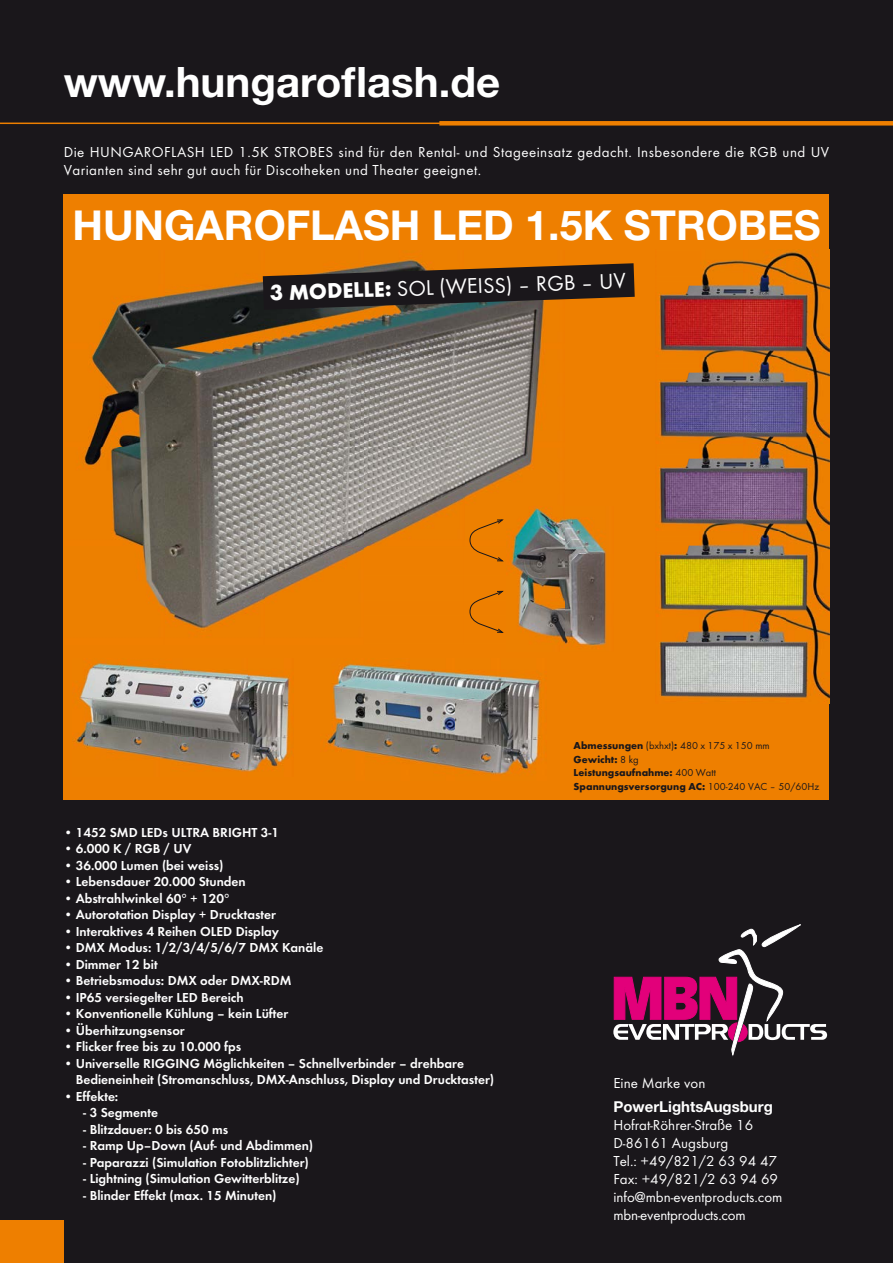
<style>
.page{position:relative;width:893px;height:1263px;background:#1a171b}
.page>*{position:absolute;margin:0;border:0;box-sizing:border-box;transform-origin:0 0}
.t1{font:700 42px "Helvetica Neue";color:#fff}
.t2{font:700 41.25px "Helvetica Neue";color:#fff}
.t3{font:22.05px "Futura T";color:#fff}
.t4{font:15px/18px "Futura T";letter-spacing:.03em;color:#fff}
.t5{font:15px/18px "Futura T";color:#fff}
.t6{font:700 15px "Helvetica Neue";color:#fff}
.t7{font:600 13.5px/16.5px "Futura T";color:#fff}
.t8{font:700 10.5px/13.5px "Futura T";color:#1a171b}
.s1{font-weight:700}
.s2{font-weight:400}
</style>
<div class="page">
<div style="left:64px;top:194px;width:765px;height:606px;background:#ee7f00"></div>
<img style="left:84px;top:259px;width:461px;height:287px">
<img style="left:142px;top:546px;width:362px;height:83px">
<img style="left:72px;top:662px;width:220px;height:110px">
<img style="left:326px;top:664px;width:215px;height:111px">
<div style="left:0;top:1220px;width:64px;height:43px;background:#ee7f00"></div>
<svg style="left:613px;top:924px;width:214px;height:131px"></svg>
<hr style="left:0;top:123px;width:893px;height:1px;background:#ee7f00">
<div style="left:439px;top:121px;width:454px;height:5px;background:#ee7f00"></div>
<svg style="left:263px;top:263px;width:372px;height:47px"></svg>
<img style="left:699px;top:617px;width:130px;height:32px">
<img style="left:659px;top:631px;width:40px;height:18px">
<img style="left:659px;top:649px;width:170px;height:50px">
<img style="left:699px;top:530px;width:130px;height:22px">
<img style="left:657px;top:530px;width:42px;height:22px">
<img style="left:657px;top:552px;width:172px;height:65px">
<img style="left:699px;top:443px;width:130px;height:23px">
<img style="left:657px;top:443px;width:42px;height:23px">
<img style="left:659px;top:466px;width:170px;height:64px">
<img style="left:699px;top:357px;width:130px;height:22px">
<img style="left:687px;top:372px;width:12px;height:7px">
<img style="left:659px;top:379px;width:170px;height:64px">
<img style="left:659px;top:251px;width:170px;height:106px">
<img style="left:564px;top:518px;width:43px;height:85px">
<img style="left:564px;top:603px;width:43px;height:46px">
<img style="left:506px;top:507px;width:58px;height:135px">
<svg style="left:469px;top:591px;width:35px;height:42px"></svg>
<svg style="left:469px;top:519px;width:35px;height:43px"></svg>
<h1 class="t1" style="left:64px;top:56px;width:438px">www.hungaroflash.de</h1>
<p class="t4" style="left:64px;top:143px;width:767px">Die HUNGAROFLASH LED 1.5K STROBES sind für den Rental- und Stageeinsatz gedacht. Insbesondere die RGB und UV<br>Varianten sind sehr gut auch für Discotheken und Theater geeignet.</p>
<h2 class="t2" style="left:72px;top:200px;width:750px">HUNGAROFLASH LED 1.5K STROBES</h2>
<h3 class="t3" style="left:270px;top:280px;width:357px;rotate:-2deg"><span class="s1">3 MODELLE:</span> SOL (WEISS) – RGB – UV</h3>
<p class="t7" style="left:64px;top:824px;width:217px">• 1452 SMD LEDs ULTRA BRIGHT 3-1</p>
<p class="t7" style="left:64px;top:840px;width:129px">• 6.000 K / RGB / UV</p>
<p class="t7" style="left:64px;top:857px;width:161px">• 36.000 Lumen (bei weiss)</p>
<p class="t7" style="left:64px;top:873px;width:184px">• Lebensdauer 20.000 Stunden</p>
<p class="t7" style="left:64px;top:890px;width:167px">• Abstrahlwinkel 60° + 120°</p>
<p class="t7" style="left:64px;top:906px;width:214px">• Autorotation Display + Drucktaster</p>
<p class="t7" style="left:64px;top:923px;width:217px">• Interaktives 4 Reihen OLED Display</p>
<p class="t7" style="left:64px;top:939px;width:261px">• DMX Modus: 1/2/3/4/5/6/7 DMX Kanäle</p>
<p class="t7" style="left:64px;top:956px;width:95px">• Dimmer 12 bit</p>
<p class="t7" style="left:64px;top:972px;width:229px">• Betriebsmodus: DMX oder DMX-RDM</p>
<p class="t7" style="left:64px;top:989px;width:182px">• IP65 versiegelter LED Bereich</p>
<p class="t7" style="left:64px;top:1005px;width:226px">• Konventionelle Kühlung – kein Lüfter</p>
<p class="t7" style="left:64px;top:1022px;width:123px">• Überhitzungsensor</p>
<p class="t7" style="left:64px;top:1038px;width:179px">• Flicker free bis zu 10.000 fps</p>
<p class="t7" style="left:76px;top:1055px;width:420px;text-indent:-12px">• Universelle RIGGING Möglichkeiten – Schnellverbinder – drehbare<br>Bedieneinheit (Stromanschluss, DMX-Anschluss, Display und Drucktaster)</p>
<p class="t7" style="left:64px;top:1088px;width:56px">• Effekte:</p>
<p class="t7" style="left:83px;top:1104px;width:76px">- 3 Segmente</p>
<p class="t7" style="left:83px;top:1121px;width:147px">- Blitzdauer: 0 bis 650 ms</p>
<p class="t7" style="left:83px;top:1137px;width:231px">- Ramp Up–Down (Auf- und Abdimmen)</p>
<p class="t7" style="left:83px;top:1154px;width:227px">- Paparazzi (Simulation Fotoblitzlichter)</p>
<p class="t7" style="left:83px;top:1170px;width:218px">- Lightning (Simulation Gewitterblitze)</p>
<p class="t7" style="left:83px;top:1187px;width:195px">- Blinder Effekt (max. 15 Minuten)</p>
<p class="t8" style="left:574px;top:739px;width:247px">Abmessungen <span class="s2">(bxhxt)</span>: <span class="s2">480 x 175 x 150 mm<br></span>Gewicht: <span class="s2">8 kg<br></span>Leistungsaufnahme: <span class="s2">400 Watt<br></span>Spannungsversorgung AC: <span class="s2">100-240 VAC – 50/60Hz</span></p>
<p class="t5" style="left:613px;top:1074px;width:94px">Eine Marke von</p>
<p class="t6" style="left:613px;top:1097px;width:161px">PowerLightsAugsburg</p>
<p class="t5" style="left:613px;top:1116px;width:171px">Hofrat-Röhrer-Straße 16<br>D-86161 Augsburg<br>Tel.: +49/821/2 63 94 47<br>Fax: +49/821/2 63 94 69 info@mbn-eventproducts.com mbn-eventproducts.com</p>
</div>
